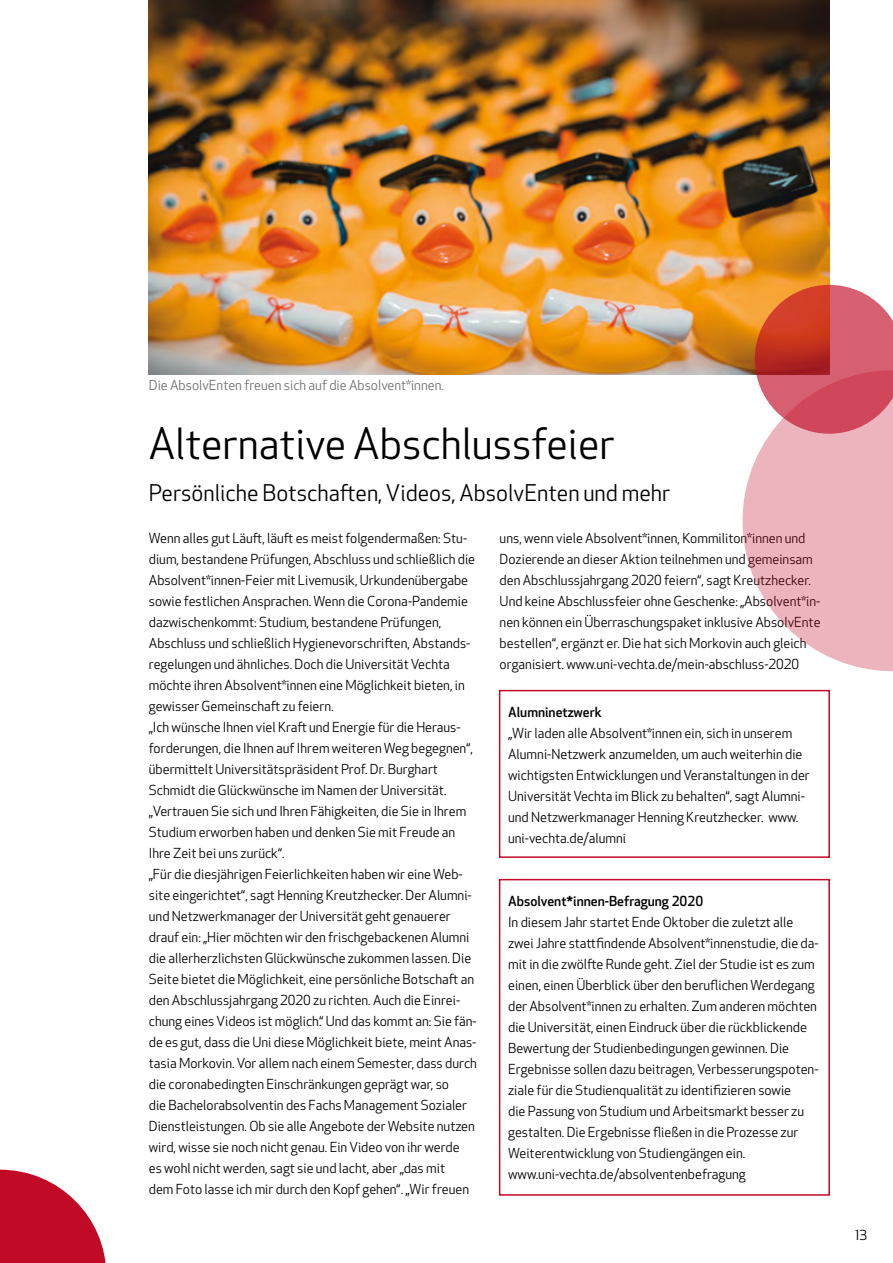
<style>
.page{position:relative;width:893px;height:1263px;background:#fff}
.page>*{position:absolute;margin:0;border:0;box-sizing:border-box;transform-origin:0 0}
.t1{font:42px "Apex New";color:#000}
.t2{font:22.5px "Apex New";color:#000}
.t3{font:13.5px/21px "Apex New";color:#000}
.t4{font:13.5px "Apex New";color:#706f6f}
.t5{font:500 13.5px "Apex New";color:#000}
</style>
<div class="page">
<svg style="left:0;top:1170px;width:106px;height:93px"></svg>
<img style="left:149px;top:0;width:680px;height:375px">
<svg style="left:742px;top:370px;width:151px;height:301px;fill:#ecb5be"></svg>
<div style="left:499px;top:690px;width:331px;height:168px;border:2px solid #c10a25"></div>
<div style="left:499px;top:879px;width:331px;height:317px;border:2px solid #c10a25"></div>
<svg style="left:755px;top:285px;width:138px;height:149px;background:#d56161"></svg>
<p class="t4" style="left:149px;top:377px;width:297px">Die AbsolvEnten freuen sich auf die Absolvent*innen.</p>
<h1 class="t1" style="left:149px;top:417px;width:467px">Alternative Abschlussfeier</h1>
<h2 class="t2" style="left:149px;top:478px;width:523px">Persönliche Botschaften, Videos, AbsolvEnten und mehr</h2>
<p class="t3" style="left:149px;top:527px;width:330px">Wenn alles gut Läuft, läuft es meist folgendermaßen: Stu&shy;dium, bestandene Prüfungen, Abschluss und schließlich die Absolvent*innen-Feier mit Livemusik, Urkundenübergabe sowie festlichen Ansprachen. Wenn die Corona-Pandemie dazwischenkommt: Studium, bestandene Prüfungen, Abschluss und schließlich Hygienevorschriften, Abstands&shy;regelungen und ähnliches. Doch die Universität Vechta möchte ihren Absolvent*innen eine Möglichkeit bieten, in gewisser Gemeinschaft zu feiern.<br>„Ich wünsche Ihnen viel Kraft und Energie für die Heraus&shy;forderungen, die Ihnen auf Ihrem weiteren Weg begegnen“, übermittelt Universitätspräsident Prof. Dr. Burghart Schmidt die Glückwünsche im Namen der Universität. „Vertrauen Sie sich und Ihren Fähigkeiten, die Sie in Ihrem Studium erworben haben und denken Sie mit Freude an Ihre Zeit bei uns zurück“.<br>„Für die diesjährigen Feierlichkeiten haben wir eine Web&shy;site eingerichtet“, sagt Henning Kreutzhecker. Der Alumni&shy;und Netzwerkmanager der Universität geht genauerer drauf ein: „Hier möchten wir den frischgebackenen Alumni die allerherzlichsten Glückwünsche zukommen lassen. Die Seite bietet die Möglichkeit, eine persönliche Botschaft an den Abschlussjahrgang 2020 zu richten. Auch die Einrei&shy;chung eines Videos ist möglich.“ Und das kommt an: Sie fän&shy;de es gut, dass die Uni diese Möglichkeit biete, meint Anas&shy;tasia Morkovin. Vor allem nach einem Semester, dass durch die coronabedingten Einschränkungen geprägt war, so<br>die Bachelorabsolventin des Fachs Management Sozialer Dienstleistungen. Ob sie alle Angebote der Website nutzen wird, wisse sie noch nicht genau. Ein Video von ihr werde<br>es wohl nicht werden, sagt sie und lacht, aber „das mit<br>dem Foto lasse ich mir durch den Kopf gehen“. „Wir freuen</p>
<p class="t3" style="left:500px;top:528px;width:322px">uns, wenn viele Absolvent*innen, Kommiliton*innen und Dozierende an dieser Aktion teilnehmen und gemeinsam den Abschlussjahrgang 2020 feiern“, sagt Kreutzhecker.<br>Und keine Abschlussfeier ohne Geschenke: „Absolvent*in&shy;nen können ein Überraschungspaket inklusive AbsolvEnte bestellen“, ergänzt er. Die hat sich Morkovin auch gleich organisiert. www.uni-vechta.de/mein-abschluss-2020</p>
<p class="t5" style="left:508px;top:703px;width:95px">Alumninetzwerk</p>
<p class="t3" style="left:508px;top:723px;width:303px">„Wir laden alle Absolvent*innen ein, sich in unserem Alumni-Netzwerk anzumelden, um auch weiterhin die wichtigsten Entwicklungen und Veranstaltungen in der Universität Vechta im Blick zu behalten“, sagt Alumni&shy;und Netzwerkmanager Henning Kreutzhecker. www. uni-vechta.de/alumni</p>
<p class="t5" style="left:508px;top:892px;width:197px">Absolvent*innen-Befragung 2020</p>
<p class="t3" style="left:508px;top:912px;width:312px">In diesem Jahr startet Ende Oktober die zuletzt alle zwei Jahre stattfindende Absolvent*innenstudie, die da&shy;mit in die zwölfte Runde geht. Ziel der Studie ist es zum einen, einen Überblick über den beruflichen Werdegang der Absolvent*innen zu erhalten. Zum anderen möchten die Universität, einen Eindruck über die rückblickende Bewertung der Studienbedingungen gewinnen. Die Ergebnisse sollen dazu beitragen, Verbesserungspoten&shy;ziale für die Studienqualität zu identifizieren sowie<br>die Passung von Studium und Arbeitsmarkt besser zu gestalten. Die Ergebnisse fließen in die Prozesse zur Weiterentwicklung von Studiengängen ein. www.uni-vechta.de/absolventenbefragung</p>
<p class="t3" style="left:855px;top:1225px;width:14px">13</p>
</div>
